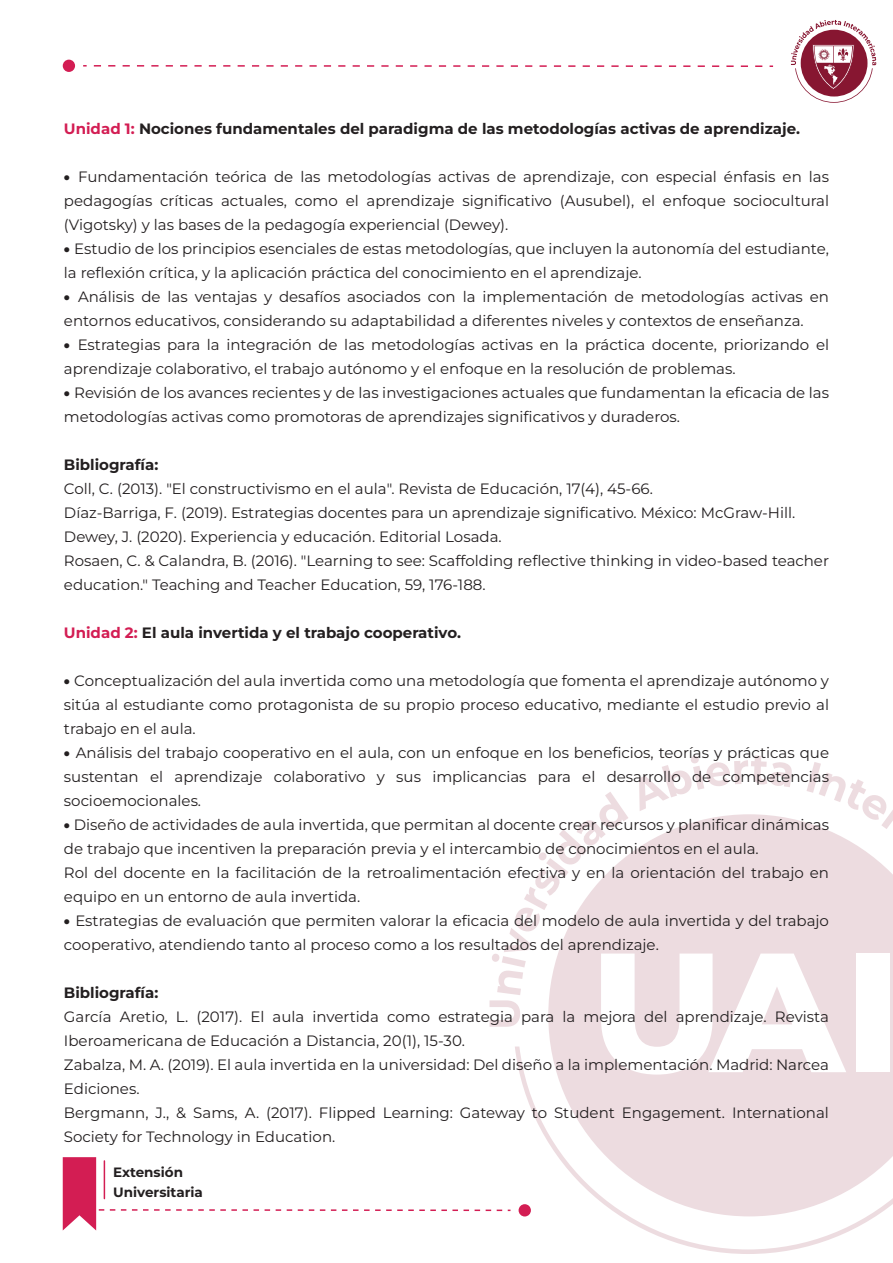
<style>
.page{position:relative;width:893px;height:1263px;background:#fff}
.page>*{position:absolute;margin:0;border:0;box-sizing:border-box;transform-origin:0 0}
.t1{font:15px/24px "Montserrat";color:#231f20}
.t2{font:700 15px "Montserrat";color:#231f20}
.t3{font:700 13.5px/20.9px "Montserrat";color:#231f20}
.s1{color:#d31d53}
.s2{font-weight:900}
</style>
<div class="page">
<svg style="left:94px;top:65px;width:679px;height:2px"></svg>
<div style="left:63px;top:60px;width:12px;height:12px;background:#d31d53;border-radius:50%"></div>
<svg style="left:62px;top:755px;width:831px;height:499px"></svg>
<div style="left:519px;top:1204px;width:12px;height:12px;background:#d31d53;border-radius:50%"></div>
<svg style="left:791px;top:20px;width:85px;height:83px"></svg>
<p class="t2" style="left:64px;top:117px;width:738px"><span class="s1">Unidad 1:</span> Nociones fundamentales del paradigma de las metodologías activas de aprendizaje.</p>
<p class="t1" style="left:64px;top:164px;width:767px;text-align:justify"><span class="s2">•</span> Fundamentación teórica de las metodologías activas de aprendizaje, con especial énfasis en las pedagogías críticas actuales, como el aprendizaje significativo (Ausubel), el enfoque sociocultural (Vigotsky) y las bases de la pedagogía experiencial (Dewey).</p>
<p class="t1" style="left:64px;top:236px;width:766px"><span class="s2">•</span> Estudio de los principios esenciales de estas metodologías, que incluyen la autonomía del estudiante, la reflexión crítica, y la aplicación práctica del conocimiento en el aprendizaje.</p>
<p class="t1" style="left:64px;top:284px;width:767px"><span class="s2">•</span> Análisis de las ventajas y desafíos asociados con la implementación de metodologías activas en entornos educativos, considerando su adaptabilidad a diferentes niveles y contextos de enseñanza.</p>
<p class="t1" style="left:64px;top:332px;width:767px"><span class="s2">•</span> Estrategias para la integración de las metodologías activas en la práctica docente, priorizando el aprendizaje colaborativo, el trabajo autónomo y el enfoque en la resolución de problemas.</p>
<p class="t1" style="left:64px;top:380px;width:767px"><span class="s2">•</span> Revisión de los avances recientes y de las investigaciones actuales que fundamentan la eficacia de las metodologías activas como promotoras de aprendizajes significativos y duraderos.</p>
<p class="t2" style="left:64px;top:453px;width:96px">Bibliografía:</p>
<p class="t1" style="left:64px;top:476px;width:767px">Coll, C. (2013). "El constructivismo en el aula". Revista de Educación, 17(4), 45-66.<br>Díaz-Barriga, F. (2019). Estrategias docentes para un aprendizaje significativo. México: McGraw-Hill.<br>Dewey, J. (2020). Experiencia y educación. Editorial Losada.<br>Rosaen, C. &amp; Calandra, B. (2016). "Learning to see: Scaffolding reflective thinking in video-based teacher education." Teaching and Teacher Education, 59, 176-188.</p>
<p class="t2" style="left:64px;top:621px;width:399px"><span class="s1">Unidad 2:</span> El aula invertida y el trabajo cooperativo.</p>
<p class="t1" style="left:64px;top:668px;width:767px;text-align:justify"><span class="s2">•</span> Conceptualización del aula invertida como una metodología que fomenta el aprendizaje autónomo y sitúa al estudiante como protagonista de su propio proceso educativo, mediante el estudio previo al trabajo en el aula.</p>
<p class="t1" style="left:64px;top:740px;width:767px;text-align:justify"><span class="s2">•</span> Análisis del trabajo cooperativo en el aula, con un enfoque en los beneficios, teorías y prácticas que sustentan el aprendizaje colaborativo y sus implicancias para el desarrollo de competencias socioemocionales.</p>
<p class="t1" style="left:64px;top:812px;width:767px"><span class="s2">•</span> Diseño de actividades de aula invertida, que permitan al docente crear recursos y planificar dinámicas de trabajo que incentiven la preparación previa y el intercambio de conocimientos en el aula.<br>Rol del docente en la facilitación de la retroalimentación efectiva y en la orientación del trabajo en equipo en un entorno de aula invertida.</p>
<p class="t1" style="left:64px;top:908px;width:767px"><span class="s2">•</span> Estrategias de evaluación que permiten valorar la eficacia del modelo de aula invertida y del trabajo cooperativo, atendiendo tanto al proceso como a los resultados del aprendizaje.</p>
<p class="t2" style="left:64px;top:981px;width:96px">Bibliografía:</p>
<p class="t1" style="left:64px;top:1004px;width:767px">García Aretio, L. (2017). El aula invertida como estrategia para la mejora del aprendizaje. Revista Iberoamericana de Educación a Distancia, 20(1), 15-30.<br>Zabalza, M. A. (2019). El aula invertida en la universidad: Del diseño a la implementación. Madrid: Narcea Ediciones.<br>Bergmann, J., &amp; Sams, A. (2017). Flipped Learning: Gateway to Student Engagement. International Society for Technology in Education.</p>
<p class="t3" style="left:113px;top:1160px;width:91px">Extensión<br>Universitaria</p>
</div>
